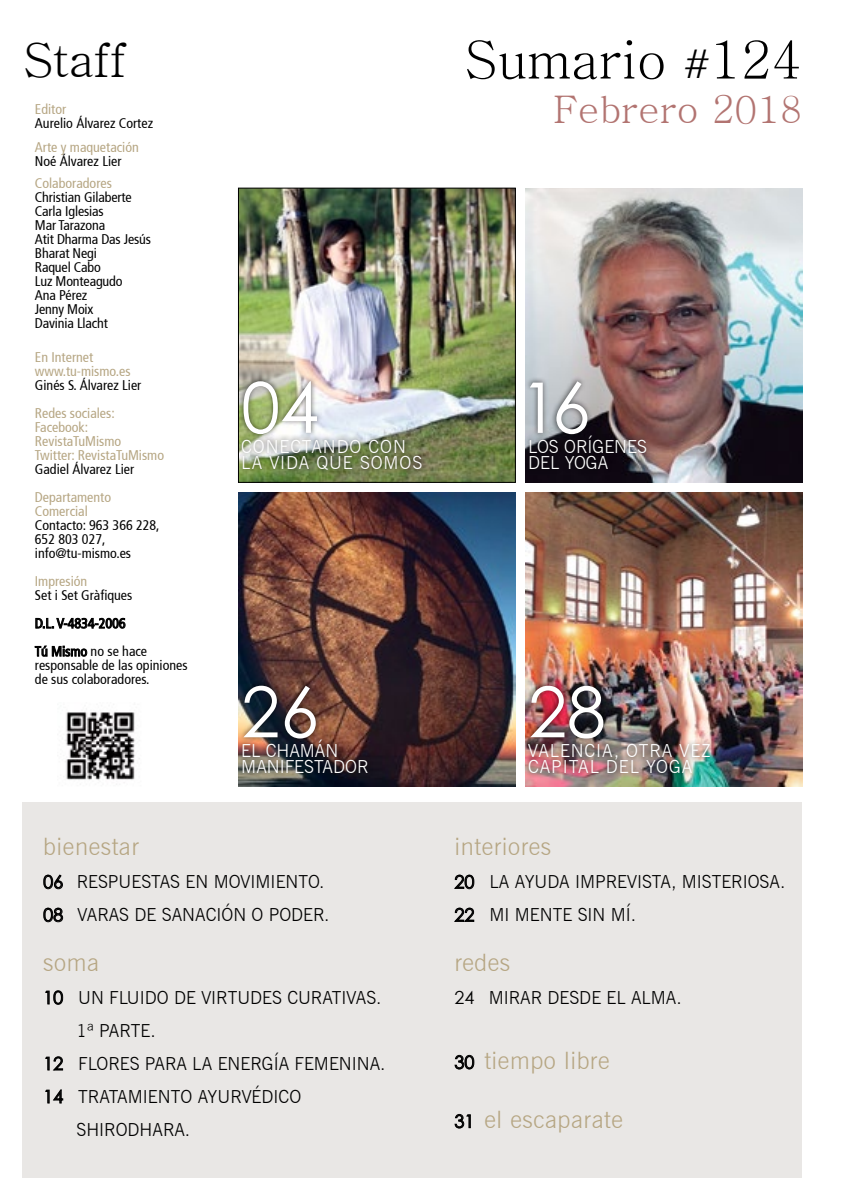
<style>
.page{position:relative;width:842px;height:1191px;background:#fff}
.page>*{position:absolute;margin:0;border:0;box-sizing:border-box;transform-origin:0 0}
.t1{font:70px "Century Gothic";color:#fff}
.t2{font:52px "Batang";color:#000}
.t3{font:48px "Batang";letter-spacing:-.025em;color:#000}
.t4{font:38px "Batang";color:#b27471}
.t5{font:300 24px "News Gothic BT";letter-spacing:.025em;color:#b6a683}
.t6{font:300 18px/33px "News Gothic BT";color:#000}
.t7{font:300 18px/16px "News Gothic BT";letter-spacing:.05em;color:#fff}
.t8{font:300 18px/16px "News Gothic BT";color:#fff}
.t9{font:condensed 14px/14px "Frutiger 57";color:#000}
.t10{font:condensed 14px/14px "Frutiger 57";color:#b6a683}
.s1{font-size:40px}
.s2{font-family:"Century Gothic";font-weight:400}
.s3{font-family:"Century Gothic";font-weight:400;font-size:18px;color:#000}
</style>
<div class="page">
<img style="left:238px;top:492px;width:277px;height:294px">
<img style="left:525px;top:188px;width:277px;height:294px">
<img style="left:240px;top:190px;width:273px;height:290px">
<div style="left:238px;top:188px;width:277px;height:294px;border:1px solid #000"></div>
<svg style="left:35px;top:617px;width:91px;height:12px"></svg>
<svg style="left:34px;top:645px;width:54px;height:12px"></svg>
<img style="left:65px;top:711px;width:75px;height:74px">
<div style="left:23px;top:802px;width:779px;height:375px;background:#e9e7e5"></div>
<svg style="left:43px;top:874px;width:20px;height:15px"></svg>
<svg style="left:43px;top:907px;width:21px;height:15px"></svg>
<svg style="left:45px;top:990px;width:19px;height:15px"></svg>
<svg style="left:45px;top:1056px;width:19px;height:15px"></svg>
<svg style="left:45px;top:1089px;width:19px;height:15px"></svg>
<div style="left:237px;top:376px;width:190px;height:99px;background:#000;opacity:.6"></div>
<div style="left:525px;top:431px;width:126px;height:42px;background:#000;opacity:.6"></div>
<div style="left:238px;top:680px;width:135px;height:97px;background:#000;opacity:.6"></div>
<img style="left:525px;top:492px;width:277px;height:294px">
<div style="left:524px;top:376px;width:67px;height:63px;background:#000;opacity:.6"></div>
<div style="left:523px;top:680px;width:192px;height:97px;background:#000;opacity:.6"></div>
<svg style="left:454px;top:1054px;width:21px;height:16px"></svg>
<svg style="left:454px;top:874px;width:21px;height:15px"></svg>
<svg style="left:454px;top:907px;width:21px;height:15px"></svg>
<svg style="left:454px;top:1113px;width:17px;height:16px"></svg>
<h3 class="t3" style="left:24px;top:36px;width:105px">Staff</h3>
<h2 class="t2" style="left:465px;top:34px;width:339px">Sumario <span class="s1">#</span>124</h2>
<p class="t10" style="left:35px;top:102px;width:33px">Editor</p>
<p class="t9" style="left:35px;top:116px;width:120px">Aurelio Álvarez Cortez</p>
<p class="t10" style="left:35px;top:140px;width:105px">Arte y maquetación</p>
<p class="t9" style="left:35px;top:154px;width:88px">Noé Álvarez Lier</p>
<p class="t10" style="left:35px;top:176px;width:78px">Colaboradores</p>
<p class="t9" style="left:35px;top:190px;width:118px">Christian Gilaberte<br>Carla Iglesias<br>Mar Tarazona<br>Atit Dharma Das Jesús<br>Bharat Negi<br>Raquel Cabo<br>Luz Monteagudo<br>Ana Pérez<br>Jenny Moix<br>Davinia Llacht</p>
<p class="t10" style="left:35px;top:350px;width:97px">En Internet www.tu-mismo.es</p>
<p class="t9" style="left:35px;top:378px;width:108px">Ginés S. Álvarez Lier</p>
<p class="t10" style="left:35px;top:406px;width:131px">Redes sociales:<br>Facebook:<br>RevistaTuMismo<br>Twitter: RevistaTuMismo</p>
<p class="t9" style="left:35px;top:462px;width:101px">Gadiel Álvarez Lier</p>
<p class="t10" style="left:35px;top:490px;width:78px">Departamento<br>Comercial</p>
<p class="t9" style="left:35px;top:518px;width:126px">Contacto: 963 366 228,<br>652 803 027, info@tu-mismo.es</p>
<p class="t10" style="left:35px;top:574px;width:54px">Impresión</p>
<p class="t9" style="left:35px;top:581px;width:114px;line-height:28px">Set i Set Gràfiques<br>D.L. V-4834-2006<br>Tú Mismo no se hace</p>
<p class="t9" style="left:35px;top:658px;width:154px">responsable de las opiniones de sus colaboradores.</p>
<h3 class="t4" style="left:553px;top:90px;width:250px">Febrero 2018</h3>
<h1 class="t1" style="left:241px;top:358px;width:79px">04</h1>
<p class="t7" style="left:241px;top:438px;width:182px">CONECTANDO CON<br>LA VIDA QUE SOMOS</p>
<p class="t7" style="left:528px;top:438px;width:11px">los</p>
<p class="t7" style="left:564px;top:438px;width:12px">orígenes</p>
<h1 class="t1" style="left:520px;top:359px;width:72px">16</h1>
<p class="t7" style="left:528px;top:454px;width:11px">del</p>
<p class="t7" style="left:565px;top:454px;width:12px">yoga</p>
<h1 class="t1" style="left:241px;top:663px;width:79px">26</h1>
<p class="t8" style="left:241px;top:743px;width:129px">EL CHAMÁN<br>MANIFESTADOR</p>
<h1 class="t1" style="left:528px;top:663px;width:79px">28</h1>
<p class="t7" style="left:528px;top:743px;width:111px">VALENcia, otra</p>
<p class="t7" style="left:679px;top:743px;width:33px">ve z</p>
<p class="t7" style="left:528px;top:759px;width:11px">capital</p>
<p class="t7" style="left:606px;top:759px;width:12px">del</p>
<p class="t7" style="left:646px;top:759px;width:13px">yoga</p>
<h3 class="t5" style="left:43px;top:832px;width:97px">bienestar</h3>
<p class="t6" style="left:43px;top:865px;width:288px"><span class="s2">06</span> RESPUESTAS EN MOVIMIENTO.<br><span class="s2">08</span> VARAS DE SANACIÓN O PODER.</p>
<h3 class="t5" style="left:43px;top:948px;width:57px">soma</h3>
<p class="t6" style="left:43px;top:981px;width:340px"><span class="s2">10</span> UN FLUIDO DE VIRTUDES CURATIVAS.</p>
<p class="t6" style="left:77px;top:1014px;width:81px">1ª PARTE.</p>
<p class="t6" style="left:43px;top:1047px;width:344px"><span class="s2">12</span> FLORES PARA LA ENERGÍA FEMENINA.</p>
<p class="t6" style="left:43px;top:1080px;width:259px"><span class="s2">14</span> TRATAMIENTO AYURVÉDICO</p>
<p class="t6" style="left:77px;top:1113px;width:115px">SHIRODHARA.</p>
<h3 class="t5" style="left:454px;top:832px;width:98px">interiores</h3>
<p class="t6" style="left:454px;top:865px;width:332px"><span class="s2">20</span> LA AYUDA IMPREVISTA, MISTERIOSA.<br><span class="s2">22</span> MI MENTE SIN MÍ.</p>
<h3 class="t5" style="left:454px;top:948px;width:57px">redes</h3>
<p class="t6" style="left:454px;top:981px;width:229px"><span class="s2">24</span> MIRAR DESDE EL ALMA.</p>
<h3 class="t5" style="left:454px;top:1045px;width:156px"><span class="s3">30</span> tiempo libre</h3>
<h3 class="t5" style="left:454px;top:1104px;width:170px"><span class="s3">31</span> el escaparate</h3>
</div>
